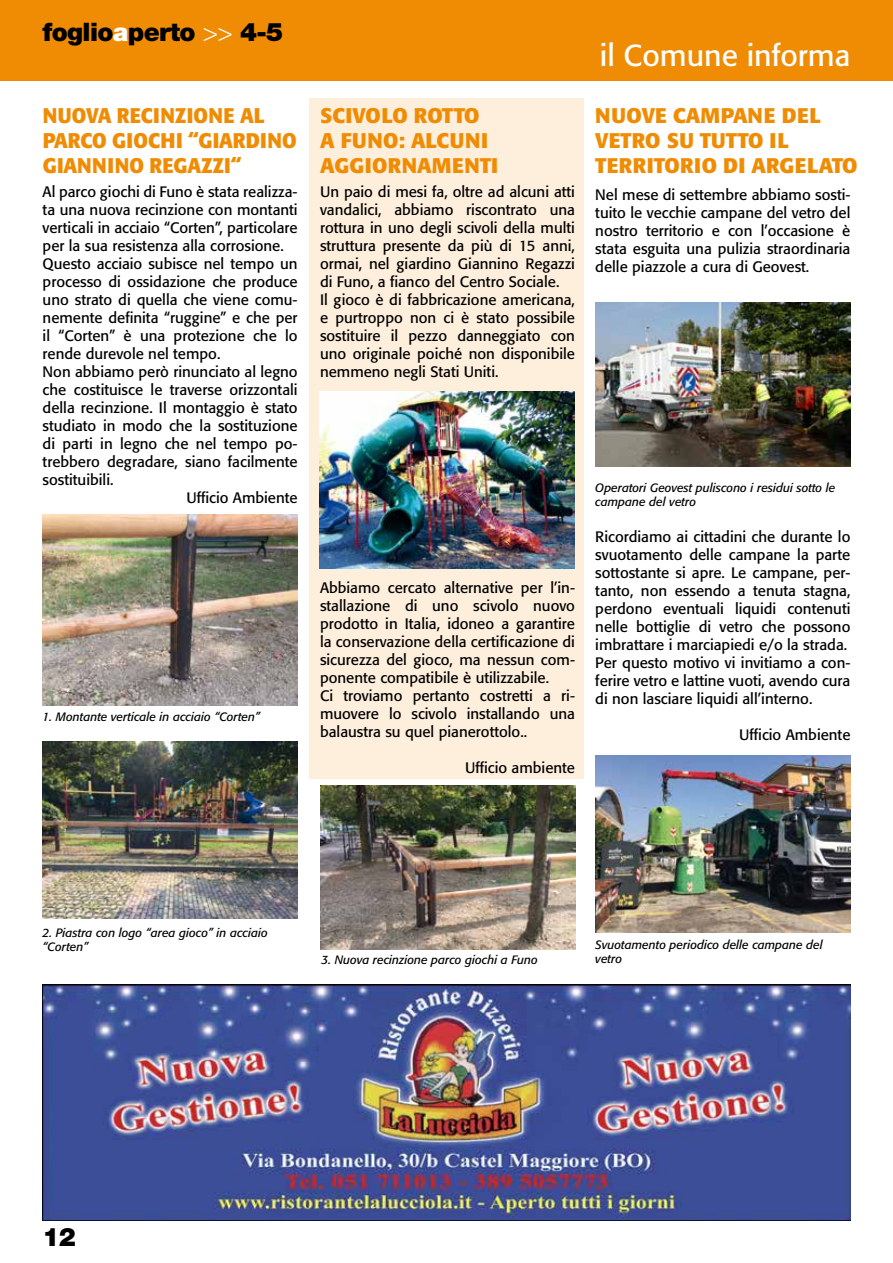
<style>
.page{position:relative;width:893px;height:1263px;background:#fff}
.page>*{position:absolute;margin:0;border:0;box-sizing:border-box;transform-origin:0 0}
.t1{font:30px "Formata";color:#fff}
.t2{font:900 25.5px "Helvetica Neue";letter-spacing:-.025em;color:#000}
.t3{font:700 21px/25.2px "Formata";letter-spacing:.01em;color:#ef8c03}
.t4{font:700 21px/25.2px "Formata";letter-spacing:.01em;color:#ef8c03;scale:.95 1}
.t5{font:15px/18px "Formata";color:#000}
.t6{font:italic 12px/14.4px "Formata";color:#000}
.s1{color:#fff}
.s2{font-weight:300;color:#fff}
</style>
<div class="page">
<div style="left:0;top:0;width:893px;height:81px;background:#ef8c03"></div>
<div style="left:309px;top:99px;width:275px;height:680px;background:#feefdd"></div>
<img style="left:43px;top:985px;width:807px;height:235px">
<img style="left:320px;top:391px;width:255px;height:178px">
<img style="left:320px;top:785px;width:255px;height:164px">
<img style="left:595px;top:756px;width:255px;height:176px">
<img style="left:43px;top:741px;width:255px;height:177px">
<img style="left:43px;top:514px;width:255px;height:191px">
<img style="left:595px;top:303px;width:255px;height:163px">
<h2 class="t2" style="left:43px;top:17px;width:242px">foglio<span class="s1">a</span>perto <span class="s2">&gt;&gt;</span> 4-5</h2>
<h3 class="t4" style="left:43px;top:103px;width:269px">NUOVA RECINZIONE AL<br>PARCO GIOCHI “GIARDINO<br>GIANNINO REGAZZI“</h3>
<p class="t5" style="left:43px;top:183px;width:256px">Al parco giochi di Funo è stata realizza-</p>
<p class="t5" style="left:43px;top:201px;width:257px">ta una nuova recinzione con montanti</p>
<p class="t5" style="left:43px;top:219px;width:257px">verticali in acciaio “Corten”, particolare</p>
<p class="t5" style="left:43px;top:237px;width:243px">per la sua resistenza alla corrosione.</p>
<p class="t5" style="left:43px;top:255px;width:257px">Questo acciaio subisce nel tempo un</p>
<p class="t5" style="left:43px;top:273px;width:256px">processo di ossidazione che produce</p>
<p class="t5" style="left:43px;top:291px;width:256px">uno strato di quella che viene comu-</p>
<p class="t5" style="left:43px;top:309px;width:256px">nemente definita “ruggine” e che per</p>
<p class="t5" style="left:43px;top:327px;width:256px">il “Corten” è una protezione che lo</p>
<p class="t5" style="left:43px;top:345px;width:179px">rende durevole nel tempo.</p>
<p class="t5" style="left:43px;top:363px;width:256px">Non abbiamo però rinunciato al legno</p>
<p class="t5" style="left:43px;top:381px;width:256px">che costituisce le traverse orizzontali</p>
<p class="t5" style="left:43px;top:399px;width:256px">della recinzione. Il montaggio è stato</p>
<p class="t5" style="left:43px;top:417px;width:257px">studiato in modo che la sostituzione</p>
<p class="t5" style="left:43px;top:435px;width:256px">di parti in legno che nel tempo po-</p>
<p class="t5" style="left:43px;top:453px;width:256px">trebbero degradare, siano facilmente</p>
<p class="t5" style="left:43px;top:471px;width:72px">sostituibili.</p>
<p class="t5" style="left:186px;top:489px;width:113px">Ufficio Ambiente</p>
<p class="t6" style="left:43px;top:709px;width:219px">1. Montante verticale in acciaio “Corten”</p>
<h3 class="t3" style="left:320px;top:103px;width:180px">SCIVOLO ROTTO<br>A FUNO: ALCUNI<br>AGGIORNAMENTI</h3>
<p class="t5" style="left:320px;top:183px;width:257px">Un paio di mesi fa, oltre ad alcuni atti vandalici, abbiamo riscontrato una rottura in uno degli scivoli della multi struttura presente da più di 15 anni, ormai, nel giardino Giannino Regazzi di Funo, a fianco del Centro Sociale.<br>Il gioco è di fabbricazione americana, e purtroppo non ci è stato possibile sostituire il pezzo danneggiato con uno originale poiché non disponibile nemmeno negli Stati Uniti.</p>
<h1 class="t1" style="left:600px;top:38px;width:252px">il Comune informa</h1>
<h3 class="t3" style="left:595px;top:103px;width:264px">NUOVE CAMPANE DEL<br>VETRO SU TUTTO IL<br>TERRITORIO DI ARGELATO</h3>
<p class="t5" style="left:595px;top:186px;width:257px;text-align:justify">Nel mese di settembre abbiamo sosti&shy;tuito le vecchie campane del vetro del nostro territorio e con l’occasione è stata esguita una pulizia straordinaria delle piazzole a cura di Geovest.</p>
<p class="t5" style="left:320px;top:579px;width:257px">Abbiamo cercato alternative per l’in&shy;stallazione di uno scivolo nuovo prodotto in Italia, idoneo a garantire la conservazione della certificazione di sicurezza del gioco, ma nessun com&shy;ponente compatibile è utilizzabile.<br>Ci troviamo pertanto costretti a ri&shy;muovere lo scivolo installando una balaustra su quel pianerottolo..</p>
<p class="t5" style="left:465px;top:759px;width:112px">Ufficio ambiente</p>
<p class="t6" style="left:595px;top:480px;width:241px">Operatori Geovest puliscono i residui sotto le campane del vetro</p>
<p class="t5" style="left:595px;top:528px;width:257px">Ricordiamo ai cittadini che durante lo svuotamento delle campane la parte sottostante si apre. Le campane, per&shy;tanto, non essendo a tenuta stagna, perdono eventuali liquidi contenuti nelle bottiglie di vetro che possono imbrattare i marciapiedi e/o la strada.<br>Per questo motivo vi invitiamo a con&shy;ferire vetro e lattine vuoti, avendo cura di non lasciare liquidi all’interno.</p>
<p class="t5" style="left:739px;top:726px;width:113px">Ufficio Ambiente</p>
<p class="t6" style="left:43px;top:925px;width:227px">2. Piastra con logo “area gioco” in acciaio “Corten”</p>
<p class="t6" style="left:321px;top:952px;width:218px">3. Nuova recinzione parco giochi a Funo</p>
<p class="t6" style="left:595px;top:937px;width:229px">Svuotamento periodico delle campane del vetro</p>
<h2 class="t2" style="left:43px;top:1222px;width:35px">12</h2>
</div>
